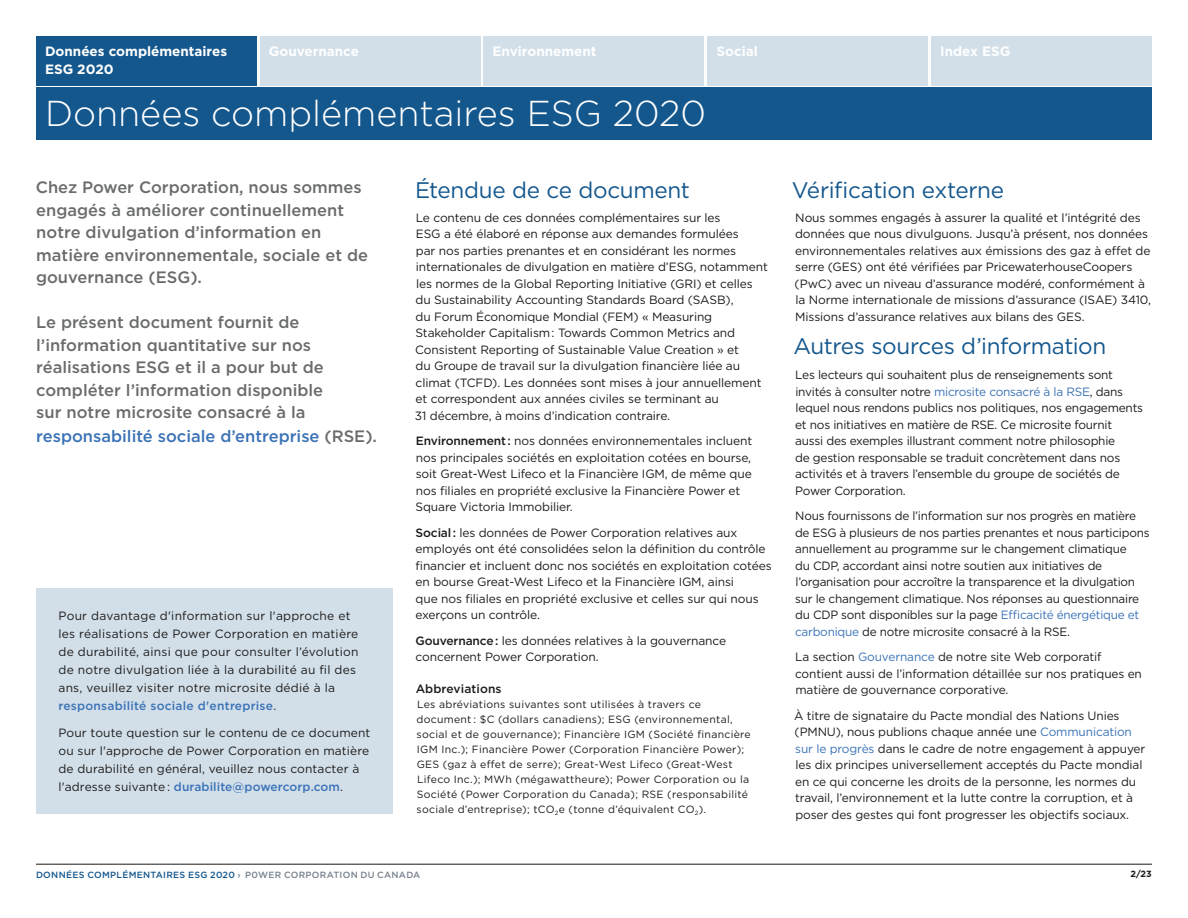
<style>
.page{position:relative;width:1188px;height:918px;background:#fff}
.page>*{position:absolute;margin:0;border:0;box-sizing:border-box;transform-origin:0 0}
.t1{font:300 36px "Gotham";color:#fff}
.H1_bleu{font:22.5px "Gotham";letter-spacing:-.015em;color:#14578d}
.Texte_1{font:22.5px "Gotham";letter-spacing:-.02em;color:#14578d}
.H1_bleu-2{font:500 16.5px/22.5px "Gotham";color:#6a6c6c}
.H1_bleu-3{font:500 16.5px "Gotham";color:#3a72b6}
.t2{font:700 13.5px/18px "Gotham";color:#fff}
.Texte_1-2{font:12px/16.5px "Gotham";letter-spacing:-.01em;color:#1c1b1a}
.Texte_1-3{font:12px/18px "Gotham";letter-spacing:.02em;color:#1c1b1a}
.Texte_1-4{font:12px/18px "Gotham";letter-spacing:.01em;color:#1c1b1a}
.Texte_1-5{font:500 12px "Gotham";letter-spacing:.01em;color:#1c1b1a}
.abreviations{font:10.5px/15px "Gotham";letter-spacing:.025em;color:#1c1b1a}
.t3{font:500 9px "Gotham";letter-spacing:.035em;color:#14578d}
.t4{font:700 9px "Gotham";color:#1c1b1a}
.s1{color:#6a6c6c}
.s2{font-weight:500;color:#3a72b6}
.s3{font-weight:500}
.s4{color:#3a72b6}
.s5{color:#77828d}
</style>
<div class="page">
<hr style="left:36px;top:864px;width:1116px;height:1px;background:#1c1b1a">
<div style="left:707px;top:36px;width:221px;height:50px;background:#d2dfe9"></div>
<div style="left:484px;top:36px;width:220px;height:50px;background:#d2dfe9"></div>
<div style="left:260px;top:36px;width:221px;height:50px;background:#d2dfe9"></div>
<div style="left:931px;top:36px;width:221px;height:50px;background:#d2dfe9"></div>
<div style="left:36px;top:36px;width:221px;height:50px;background:#14578d"></div>
<div style="left:36px;top:88px;width:1116px;height:52px;background:#14578d"></div>
<div style="left:36px;top:588px;width:357px;height:225px;background:#d2dfe9"></div>
<h1 class="t2" style="left:45px;top:42px;width:184px">Données complémentaires<br>ESG 2020</h1>
<h1 class="t1" style="left:45px;top:91px;width:663px">Données complémentaires ESG 2020</h1>
<p class="t2" style="left:269px;top:42px;width:92px">Gouvernance</p>
<p class="t2" style="left:493px;top:42px;width:105px">Environnement</p>
<p class="t2" style="left:716px;top:42px;width:43px">Social</p>
<p class="t2" style="left:940px;top:42px;width:72px">Index ESG</p>
<p class="H1_bleu-2" style="left:36px;top:176px;width:334px">Chez Power Corporation, nous sommes engagés à améliorer continuellement notre divulgation d’information en matière environnementale, sociale et de gouvernance (ESG).</p>
<p class="H1_bleu-2" style="left:36px;top:311px;width:289px">Le présent document fournit de l’information quantitative sur nos réalisations ESG et il a pour but de compléter l’information disponible sur notre microsite consacré à la</p>
<p class="H1_bleu-3" style="left:36px;top:426px;width:342px">responsabilité sociale d’entreprise <span class="s1">(RSE).</span></p>
<p class="Texte_1-3" style="left:58px;top:606px;width:302px">Pour davantage d'information sur l'approche et les réalisations de Power Corporation en matière de durabilité, ainsi que pour consulter l’évolution de notre divulgation liée à la durabilité au fil des ans, veuillez visiter notre microsite dédié à la <span class="s2">responsabilité sociale d'entreprise</span>.</p>
<p class="Texte_1-4" style="left:58px;top:723px;width:314px">Pour toute question sur le contenu de ce document ou sur l'approche de Power Corporation en matière de durabilité en général, veuillez nous contacter à l'adresse suivante : <span class="s2">durabilite@powercorp.com</span>.</p>
<p class="H1_bleu" style="left:415px;top:176px;width:276px">Étendue de ce document</p>
<p class="Texte_1-2" style="left:415px;top:209px;width:354px">Le contenu de ces données complémentaires sur les<br>ESG a été élaboré en réponse aux demandes formulées<br>par nos parties prenantes et en considérant les normes internationales de divulgation en matière d’ESG, notamment les normes de la Global Reporting Initiative (GRI) et celles du Sustainability Accounting Standards Board (SASB),<br>du Forum Économique Mondial (FEM) « Measuring Stakeholder Capitalism : Towards Common Metrics and Consistent Reporting of Sustainable Value Creation » et<br>du Groupe de travail sur la divulgation financière liée au climat (TCFD). Les données sont mises à jour annuellement et correspondent aux années civiles se terminant au<br>31 décembre, à moins d’indication contraire.</p>
<p class="Texte_1-2" style="left:415px;top:433px;width:338px"><span class="s3">Environnement :</span> nos données environnementales incluent nos principales sociétés en exploitation cotées en bourse, soit Great-West Lifeco et la Financière IGM, de même que nos filiales en propriété exclusive la Financière Power et Square Victoria Immobilier.</p>
<p class="Texte_1-2" style="left:416px;top:524px;width:358px"><span class="s3">Social :</span> les données de Power Corporation relatives aux employés ont été consolidées selon la définition du contrôle financier et incluent donc nos sociétés en exploitation cotées en bourse Great‑West Lifeco et la Financière IGM, ainsi<br>que nos filiales en propriété exclusive et celles sur qui nous exerçons un contrôle.</p>
<p class="Texte_1-2" style="left:415px;top:632px;width:312px"><span class="s3">Gouvernance :</span> les données relatives à la gouvernance concernent Power Corporation.</p>
<p class="Texte_1-5" style="left:416px;top:681px;width:87px">Abbreviations</p>
<p class="abreviations" style="left:417px;top:697px;width:336px">Les abréviations suivantes sont utilisées à travers ce document : $C (dollars canadiens); ESG (environnemental, social et de gouvernance); Financière IGM (Société financière IGM Inc.); Financière Power (Corporation Financière Power); GES (gaz à effet de serre); Great-West Lifeco (Great-West Lifeco Inc.); MWh (mégawattheure); Power Corporation ou la Société (Power Corporation du Canada); RSE (responsabilité sociale d’entreprise); tCO<sub>2</sub>e (tonne d’équivalent CO<sub>2</sub>).</p>
<p class="H1_bleu" style="left:792px;top:176px;width:214px">Vérification externe</p>
<p class="Texte_1-2" style="left:795px;top:209px;width:358px">Nous sommes engagés à assurer la qualité et l’intégrité des données que nous divulguons. Jusqu’à présent, nos données environnementales relatives aux émissions des gaz à effet de serre (GES) ont été vérifiées par PricewaterhouseCoopers (PwC) avec un niveau d’assurance modéré, conformément à la Norme internationale de missions d’assurance (ISAE) 3410, Missions d’assurance relatives aux bilans des GES.</p>
<p class="Texte_1" style="left:793px;top:332px;width:315px">Autres sources d’information</p>
<p class="Texte_1-2" style="left:795px;top:367px;width:350px">Les lecteurs qui souhaitent plus de renseignements sont invités à consulter notre <span class="s4">microsite consacré à la RSE</span>, dans lequel nous rendons publics nos politiques, nos engagements et nos initiatives en matière de RSE. Ce microsite fournit aussi des exemples illustrant comment notre philosophie<br>de gestion responsable se traduit concrètement dans nos activités et à travers l’ensemble du groupe de sociétés de Power Corporation.</p>
<p class="Texte_1-2" style="left:795px;top:508px;width:356px">Nous fournissons de l’information sur nos progrès en matière de ESG à plusieurs de nos parties prenantes et nous participons annuellement au programme sur le changement climatique<br>du CDP, accordant ainsi notre soutien aux initiatives de l’organisation pour accroître la transparence et la divulgation sur le changement climatique. Nos réponses au questionnaire du CDP sont disponibles sur la page <span class="s4">Efficacité énergétique et carbonique</span> de notre microsite consacré à la RSE.</p>
<p class="Texte_1-2" style="left:795px;top:649px;width:348px">La section <span class="s4">Gouvernance</span> de notre site Web corporatif contient aussi de l’information détaillée sur nos pratiques en matière de gouvernance corporative.</p>
<p class="Texte_1-2" style="left:794px;top:707px;width:353px">À titre de signataire du Pacte mondial des Nations Unies (PMNU), nous publions chaque année une <span class="s4">Communication sur le progrès</span> dans le cadre de notre engagement à appuyer les dix principes universellement acceptés du Pacte mondial en ce qui concerne les droits de la personne, les normes du travail, l’environnement et la lutte contre la corruption, et à poser des gestes qui font progresser les objectifs sociaux.</p>
<p class="t3" style="left:36px;top:868px;width:386px">DONNÉES COMPLÉMENTAIRES ESG 2020 <span class="s5">› P0WER CORPORATION DU CANADA</span></p>
<p class="t4" style="left:1130px;top:868px;width:23px">2/23</p>
</div>
